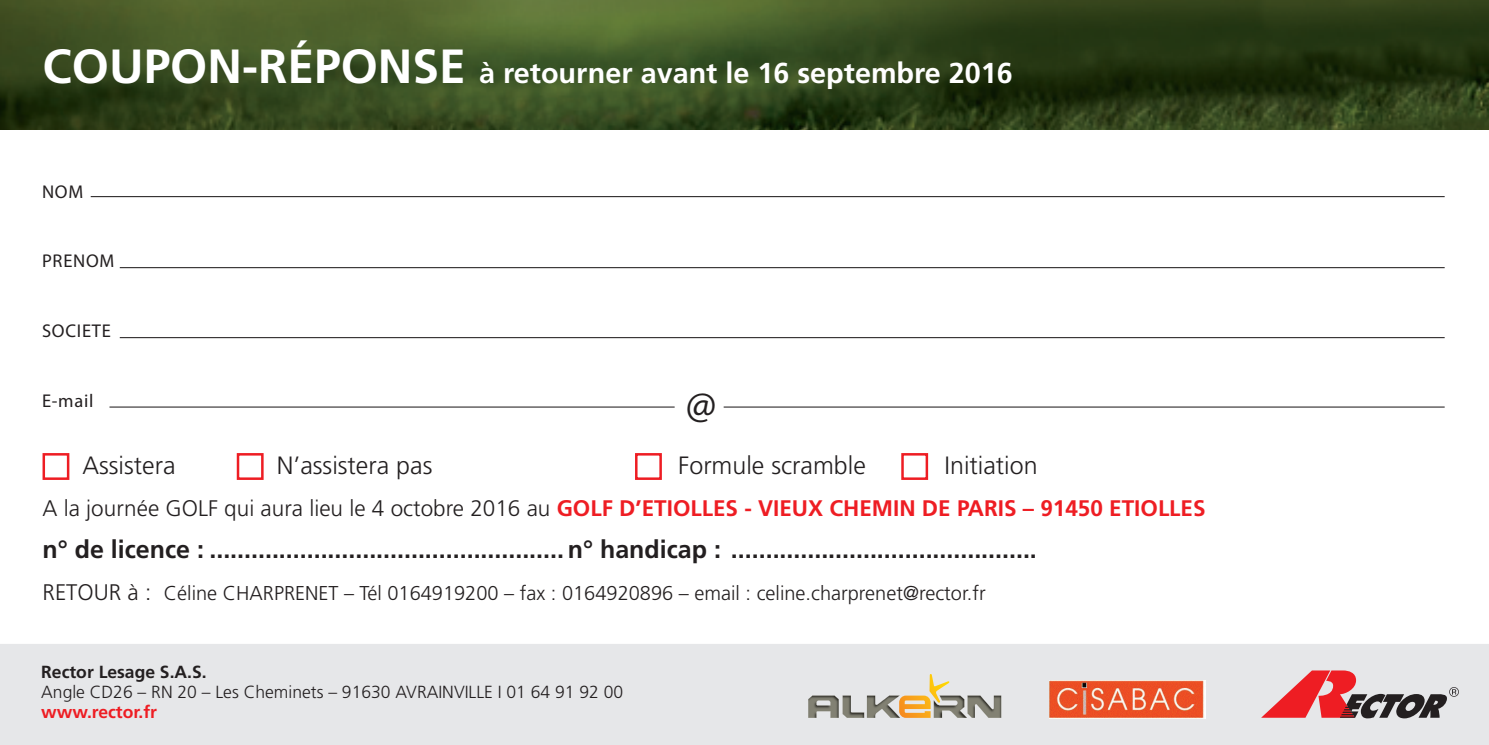
<style>
.page{position:relative;width:1489px;height:745px;background:#fff}
.page>*{position:absolute;margin:0;border:0;box-sizing:border-box;transform-origin:0 0}
.t1{font:41.5px "Myriad Pro";color:#231f20}
.t2{font:700 28.75px "Frutiger LT Std";color:#fff}
.t3{font:700 25px "Frutiger LT Std";color:#231f20}
.t4{font:300 25px "Frutiger LT Std";color:#231f20}
.t5{font:700 22.5px "Frutiger LT Std";color:#ee1d23}
.t6{font:300 20px "Frutiger LT Std";color:#231f20}
.t7{font:18.5px "Myriad Pro";letter-spacing:.04em;color:#231f20}
.t8{font:300 17.5px "Frutiger LT Std";color:#231f20}
.t9{font:700 17.5px "Frutiger LT Std";color:#231f20}
.t10{font:700 17.5px "Frutiger LT Std";color:#ee1d23}
.s1{font-size:48px}
.s2{font-weight:300;color:#231f20}
.s3{font-size:22.5px}
</style>
<div class="page">
<div style="left:0;top:644px;width:1488px;height:100px;background:#e6e7e9"></div>
<img style="left:0;top:0;width:1488px;height:129px">
<div style="left:43px;top:453px;width:26px;height:26px;border:2px solid #ee1d23"></div>
<div style="left:635px;top:453px;width:27px;height:26px;border:2px solid #ee1d23"></div>
<div style="left:901px;top:453px;width:27px;height:26px;border:2px solid #ee1d23"></div>
<div style="left:237px;top:453px;width:26px;height:26px;border:2px solid #ee1d23"></div>
<svg style="left:808px;top:673px;width:193px;height:44px"></svg>
<img style="left:1049px;top:680px;width:155px;height:38px">
<svg style="left:1260px;top:670px;width:198px;height:48px"></svg>
<hr style="left:91px;top:196px;width:1353px;height:1px;background:#231f20">
<hr style="left:120px;top:267px;width:1324px;height:1px;background:#231f20">
<hr style="left:120px;top:337px;width:1324px;height:1px;background:#231f20">
<hr style="left:109px;top:406px;width:565px;height:1px;background:#231f20">
<hr style="left:723px;top:406px;width:721px;height:1px;background:#231f20">
<p class="t2" style="left:43px;top:56px;width:971px"><span class="s1">COUPON-RÉPONSE</span> à retourner avant le 16 septembre 2016</p>
<p class="t7" style="left:42px;top:180px;width:43px">NOM</p>
<p class="t7" style="left:42px;top:250px;width:74px">PRENOM</p>
<p class="t7" style="left:42px;top:319px;width:70px">SOCIETE</p>
<p class="t7" style="left:42px;top:389px;width:53px">E-mail</p>
<h1 class="t1" style="left:685px;top:378px;width:32px">@</h1>
<p class="t4" style="left:82px;top:451px;width:95px">Assistera</p>
<p class="t4" style="left:678px;top:451px;width:189px">Formule scramble</p>
<p class="t4" style="left:944px;top:451px;width:95px">Initiation</p>
<p class="t4" style="left:277px;top:451px;width:157px">N’assistera pas</p>
<p class="t5" style="left:43px;top:494px;width:1164px"><span class="s2">A la journée GOLF qui aura lieu le 4 octobre 2016 au</span> GOLF D’ETIOLLES - VIEUX CHEMIN DE PARIS – 91450 ETIOLLES</p>
<p class="t3" style="left:43px;top:534px;width:995px">n° de licence : ...................................................n° handicap : ............................................</p>
<p class="t6" style="left:43px;top:582px;width:944px"><span class="s3">RETOUR à :</span> Céline CHARPRENET – Tél 0164919200 – fax : 0164920896 – email : celine.charprenet@rector.fr</p>
<p class="t9" style="left:41px;top:661px;width:167px">Rector Lesage S.A.S.</p>
<p class="t8" style="left:41px;top:682px;width:583px">Angle CD26 – RN 20 – Les Cheminets – 91630 AVRAINVILLE I 01 64 91 92 00</p>
<p class="t10" style="left:41px;top:701px;width:117px">www.rector.fr</p>
</div>
